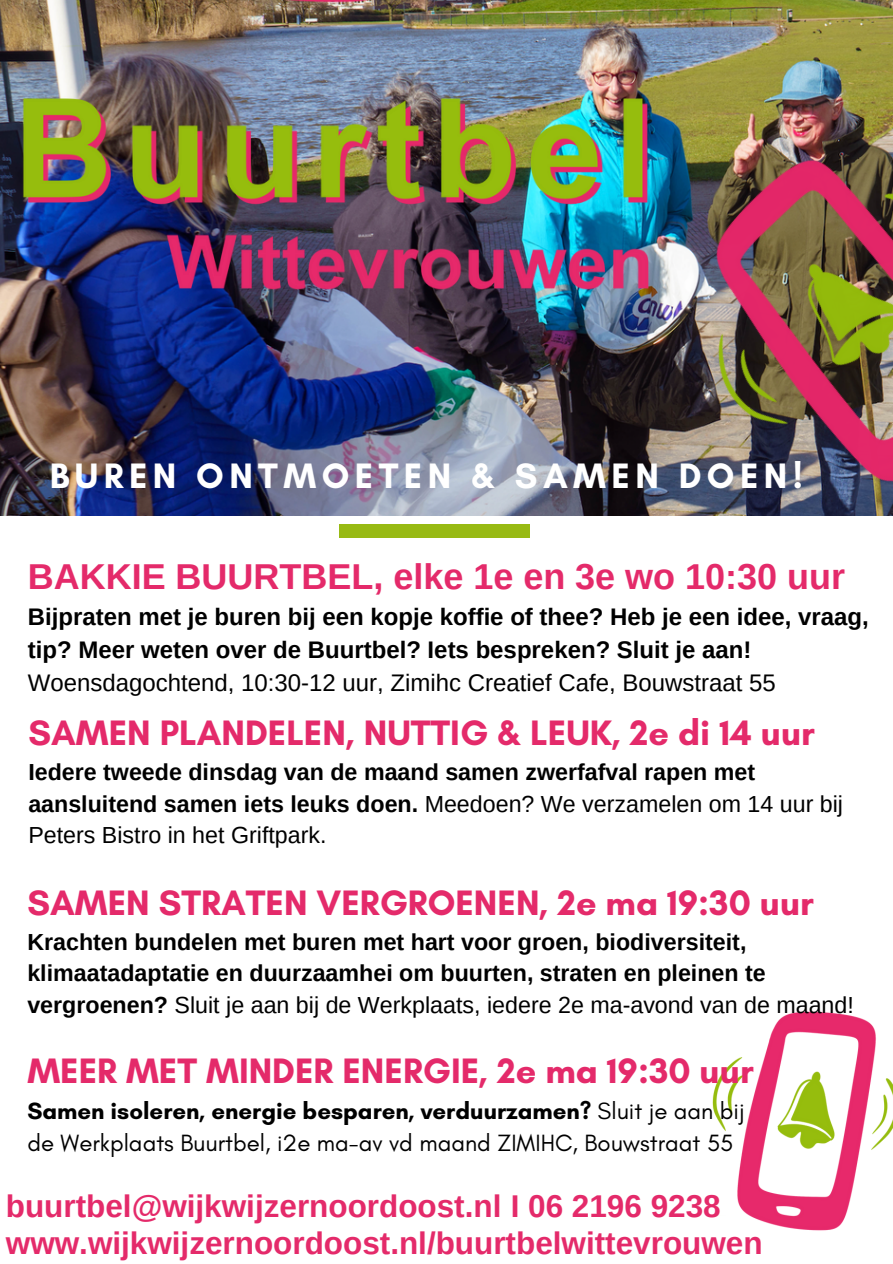
<style>
.page{position:relative;width:893px;height:1264px;background:#fff}
.page>*{position:absolute;margin:0;border:0;box-sizing:border-box;transform-origin:0 0}
.t1{font:700 36px "Glacial Indifference";color:#e42a6a}
.t2{font:700 36px "Arimo";color:#e42a6a}
.t3{font:700 36px "Glacial Indifference";letter-spacing:.15em;color:#fff}
.t4{font:700 31.5px "Arimo";color:#e42a6a}
.t5{font:700 24px/32.5px "Arimo";color:#000}
.t6{font:24px/32.5px "Glacial Indifference";color:#000}
.t7{font:24px "Arimo";color:#000}
.t8{font:700 23.25px/31.5px "Arimo";color:#000}
.s1{font-weight:400}
.s2{font-weight:700}
</style>
<div class="page">
<img style="left:0;top:364px;width:555px;height:152px">
<img style="left:555px;top:0;width:337px;height:516px">
<img style="left:0;top:0;width:712px;height:364px">
<img style="left:712px;top:1011px;width:180px;height:220px">
<div style="left:339px;top:524px;width:190px;height:13px;background:#98ba14"></div>
<h1 class="t3" style="left:50px;top:454px;width:754px">BUREN ONTMOETEN &amp; SAMEN DOEN!</h1>
<h1 class="t2" style="left:28px;top:556px;width:818px">BAKKIE BUURTBEL, elke 1e en 3e wo 10:30 uur</h1>
<p class="t5" style="left:28px;top:600px;width:842px">Bijpraten met je buren bij een kopje koffie of thee? Heb je een idee, vraag, tip? Meer weten over de Buurtbel? Iets bespreken? Sluit je aan!</p>
<p class="t7" style="left:28px;top:669px;width:749px">Woensdagochtend, 10:30-12 uur, Zimihc Creatief Cafe, Bouwstraat 55</p>
<h1 class="t1" style="left:28px;top:711px;width:788px">SAMEN PLANDELEN, NUTTIG &amp; LEUK, 2e di 14 uur</h1>
<p class="t8" style="left:28px;top:756px;width:816px">Iedere tweede dinsdag van de maand samen zwerfafval rapen met aansluitend samen iets leuks doen. <span class="s1">Meedoen? We verzamelen om 14 uur bij<br>Peters Bistro in het Griftpark.</span></p>
<h1 class="t1" style="left:27px;top:880px;width:788px">SAMEN STRATEN VERGROENEN, 2e ma 19:30 uur</h1>
<p class="t8" style="left:27px;top:926px;width:827px">Krachten bundelen met buren met hart voor groen, biodiversiteit, klimaatadaptatie en duurzaamhei om buurten, straten en pleinen te vergroenen? <span class="s1">Sluit je aan bij de Werkplaats, iedere 2e ma-avond van de maand!</span></p>
<h1 class="t1" style="left:27px;top:1048px;width:727px">MEER MET MINDER ENERGIE, 2e ma 19:30 uur</h1>
<p class="t6" style="left:27px;top:1093px;width:718px"><span class="s2">Samen isoleren, energie besparen, verduurzamen?</span> Sluit je aan bij de Werkplaats Buurtbel, i2e ma-av vd maand ZIMIHC, Bouwstraat 55</p>
<h2 class="t4" style="left:6px;top:1188px;width:716px">buurtbel@wijkwijzernoordoost.nl I 06 2196 9238</h2>
<h2 class="t4" style="left:6px;top:1225px;width:758px">www.wijkwijzernoordoost.nl/buurtbelwittevrouwen</h2>
</div>
